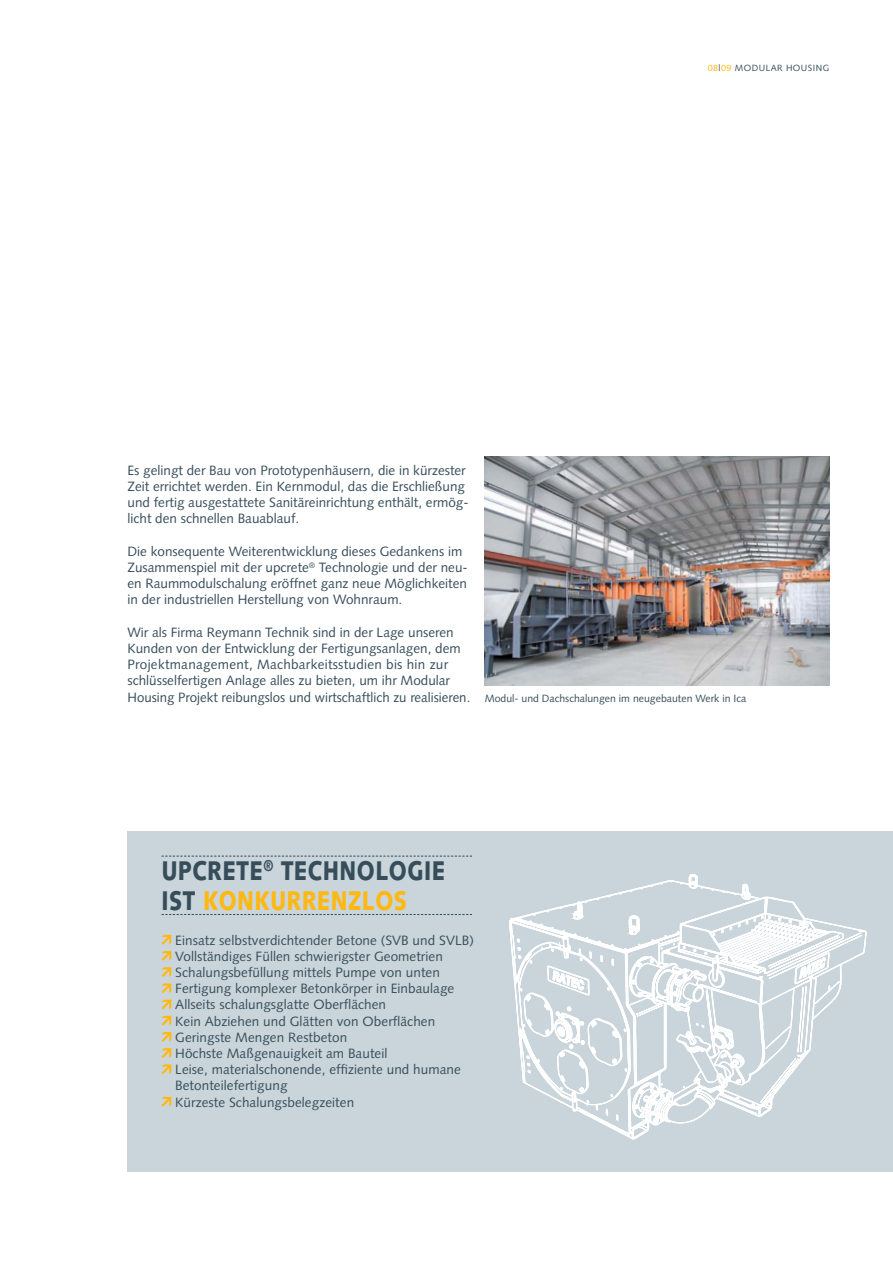
<style>
.page{position:relative;width:893px;height:1263px;background:#fff}
.page>*{position:absolute;margin:0;border:0;box-sizing:border-box;transform-origin:0 0}
.t1{font:900 27px/30px "Syntax LT Std";letter-spacing:.02em;color:#374e5a;scale:.8 1}
.t2{font:13.5px/16.2px "Syntax LT Std";color:#374e5a}
.t3{font:10.5px "Syntax LT Std";color:#374e5a}
.t4{font:9px "Syntax LT Std";letter-spacing:.05em;color:#374e5a}
.s1{color:#fdb813}
</style>
<div class="page">
<div style="left:128px;top:831px;width:765px;height:340px;background:#cad5db"></div>
<svg style="left:509px;top:874px;width:357px;height:266px"></svg>
<img style="left:485px;top:456px;width:344px;height:229px">
<svg style="left:162px;top:856px;width:310px;height:1px"></svg>
<svg style="left:162px;top:914px;width:310px;height:1px"></svg>
<svg style="left:162px;top:935px;width:9px;height:10px"></svg>
<svg style="left:162px;top:951px;width:9px;height:10px"></svg>
<svg style="left:162px;top:967px;width:9px;height:10px"></svg>
<svg style="left:162px;top:983px;width:9px;height:10px"></svg>
<svg style="left:162px;top:1000px;width:9px;height:9px"></svg>
<svg style="left:162px;top:1016px;width:9px;height:10px"></svg>
<svg style="left:162px;top:1032px;width:9px;height:10px"></svg>
<svg style="left:162px;top:1048px;width:9px;height:10px"></svg>
<svg style="left:162px;top:1064px;width:9px;height:10px"></svg>
<svg style="left:162px;top:1097px;width:9px;height:10px"></svg>
<p class="t4" style="left:708px;top:64px;width:123px"><span class="s1">08</span>|<span class="s1">09</span> MODULAR HOUSING</p>
<p class="t2" style="left:128px;top:463px;width:343px">Es gelingt der Bau von Prototypenhäusern, die in kürzester Zeit errichtet werden. Ein Kernmodul, das die Erschließung und fertig ausgestattete Sanitäreinrichtung enthält, ermög&shy;licht den schnellen Bauablauf.</p>
<p class="t2" style="left:128px;top:544px;width:342px">Die konsequente Weiterentwicklung dieses Gedankens im Zusammenspiel mit der upcrete<sup>®</sup> Technologie und der neu&shy;en Raummodulschalung eröffnet ganz neue Möglichkeiten in der industriellen Herstellung von Wohnraum.</p>
<p class="t2" style="left:128px;top:625px;width:344px">Wir als Firma Reymann Technik sind in der Lage unseren Kunden von der Entwicklung der Fertigungsanlagen, dem Projektmanagement, Machbarkeitsstudien bis hin zur schlüsselfertigen Anlage alles zu bieten, um ihr Modular Housing Projekt reibungslos und wirtschaftlich zu realisieren.</p>
<p class="t3" style="left:485px;top:694px;width:263px">Modul- und Dachschalungen im neugebauten Werk in Ica</p>
<h1 class="t1" style="left:162px;top:856px;width:356px">UPCRETE<sup>®</sup> TECHNOLOGIE<br>IST <span class="s1">KONKURRENZLOS</span></h1>
<p class="t2" style="left:175px;top:933px;width:300px">Einsatz selbstverdichtender Betone (SVB und SVLB)<br>Vollständiges Füllen schwierigster Geometrien Schalungsbefüllung mittels Pumpe von unten Fertigung komplexer Betonkörper in Einbaulage Allseits schalungsglatte Oberflächen<br>Kein Abziehen und Glätten von Oberflächen Geringste Mengen Restbeton<br>Höchste Maßgenauigkeit am Bauteil<br>Leise, materialschonende, effiziente und humane Betonteilefertigung<br>Kürzeste Schalungsbelegzeiten</p>
</div>
